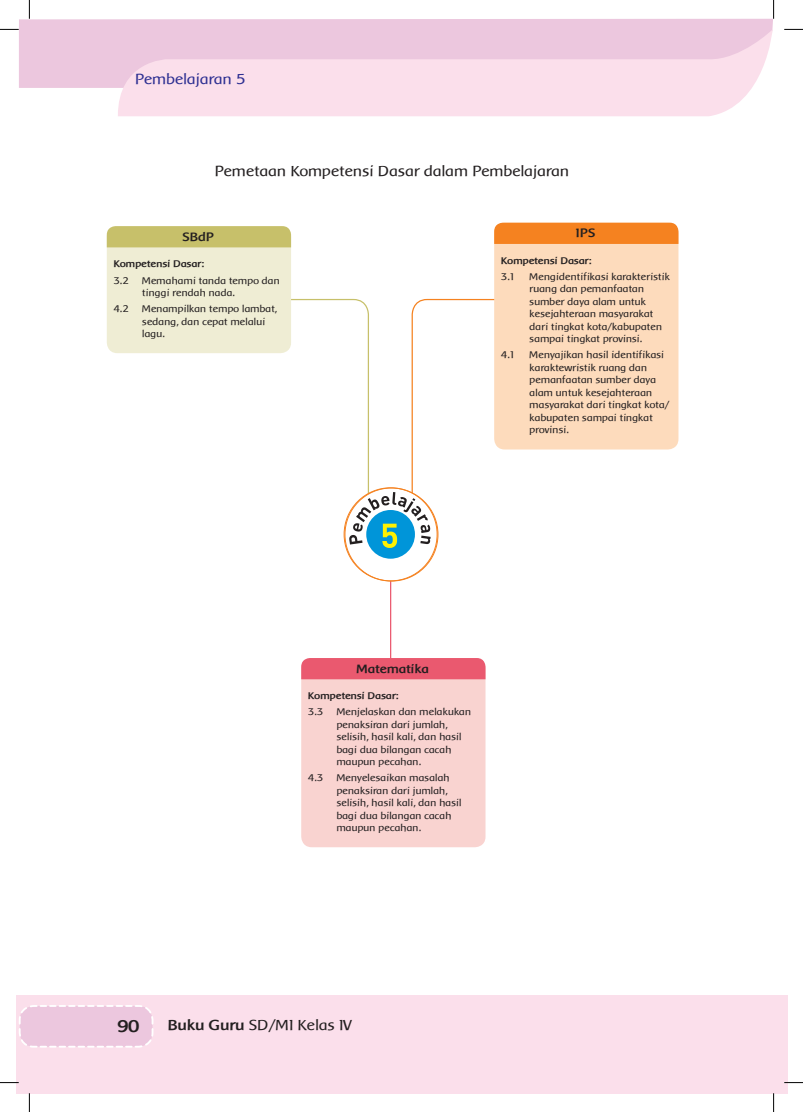
<style>
.page{position:relative;width:803px;height:1112px;background:#fff}
.page>*{position:absolute;margin:0;border:0;box-sizing:border-box;transform-origin:0 0}
.t1{font:700 17.5px "Baar Metanoia";color:#231f20}
.t2{font:15px "Baar Metanoia";color:#231f20}
.t3{font:15px "Baar Metanoia";color:#2e3092}
.t4{font:700 12.5px "Baar Metanoia";color:#231f20}
.t5{font:10px/12.5px "Baar Metanoia";color:#231f20}
.t6{font:700 10px "Baar Metanoia";color:#231f20}
.s1{font-weight:700}
</style>
<div class="page">
<div style="left:16px;top:994px;width:771px;height:99px;background:#fbdfeb"></div>
<div style="left:19px;top:19px;width:754px;height:69px;background:#ecc7de"></div>
<svg style="left:118px;top:29px;width:655px;height:87px;background:#f5d7e7"></svg>
<svg style="left:19px;top:1005px;width:135px;height:43px;background:#eecce1"></svg>
<div style="left:301px;top:658px;width:184px;height:189px;background:#f9d3d0;border-radius:11px"></div>
<div style="left:107px;top:226px;width:184px;height:127px;background:#efedd4;border-radius:11px"></div>
<div style="left:107px;top:226px;width:184px;height:21px;background:#c7c06a"></div>
<div style="left:494px;top:223px;width:184px;height:226px;background:#fddbbc;border-radius:11px"></div>
<div style="left:494px;top:222px;width:184px;height:22px;background:#f58220"></div>
<svg style="left:283px;top:298px;width:236px;height:408px"></svg>
<svg style="left:0;top:29px;width:19px;height:1px"></svg>
<svg style="left:784px;top:29px;width:19px;height:1px"></svg>
<svg style="left:0;top:1082px;width:19px;height:1px"></svg>
<svg style="left:784px;top:1081px;width:19px;height:2px"></svg>
<svg style="left:29px;top:0;width:1px;height:19px"></svg>
<svg style="left:29px;top:1093px;width:1px;height:18px"></svg>
<svg style="left:773px;top:0;width:1px;height:19px"></svg>
<svg style="left:773px;top:1093px;width:1px;height:18px"></svg>
<h2 class="t3" style="left:135px;top:71px;width:112px">Pembelajaran 5</h2>
<h2 class="t2" style="left:215px;top:163px;width:356px">Pemetaan Kompetensi Dasar dalam Pembelajaran</h2>
<p class="t4" style="left:183px;top:230px;width:33px">SBdP</p>
<p class="t6" style="left:114px;top:259px;width:92px">Kompetensi Dasar:</p>
<p class="t5" style="left:114px;top:274px;width:16px">3.2</p>
<p class="t5" style="left:142px;top:274px;width:139px">Memahami tanda tempo dan tinggi rendah nada.</p>
<p class="t5" style="left:114px;top:302px;width:16px">4.2</p>
<p class="t5" style="left:142px;top:302px;width:137px">Menampilkan tempo lambat, sedang, dan cepat melalui lagu.</p>
<p class="t4" style="left:576px;top:226px;width:21px">IPS</p>
<p class="t6" style="left:501px;top:255px;width:92px">Kompetensi Dasar:</p>
<p class="t5" style="left:501px;top:270px;width:14px">3.1</p>
<p class="t5" style="left:530px;top:270px;width:142px">Mengidentifikasi karakteristik ruang dan pemanfaatan sumber daya alam untuk kesejahteraan masyarakat dari tingkat kota/kabupaten sampai tingkat provinsi.</p>
<p class="t5" style="left:501px;top:349px;width:14px">4.1</p>
<p class="t5" style="left:530px;top:349px;width:141px">Menyajikan hasil identifikasi karaktewristik ruang dan pemanfaatan sumber daya alam untuk kesejahteraan masyarakat dari tingkat kota/ kabupaten sampai tingkat provinsi.</p>
<p class="t4" style="left:357px;top:661px;width:74px">Matematika</p>
<p class="t6" style="left:308px;top:690px;width:92px">Kompetensi Dasar:</p>
<p class="t5" style="left:308px;top:705px;width:16px">3.3</p>
<p class="t5" style="left:337px;top:705px;width:136px">Menjelaskan dan melakukan penaksiran dari jumlah, selisih, hasil kali, dan hasil bagi dua bilangan cacah maupun pecahan.</p>
<p class="t5" style="left:308px;top:771px;width:16px">4.3</p>
<p class="t5" style="left:337px;top:771px;width:126px">Menyelesaikan masalah penaksiran dari jumlah, selisih, hasil kali, dan hasil bagi dua bilangan cacah maupun pecahan.</p>
<h1 class="t1" style="left:118px;top:1016px;width:24px">90</h1>
<h2 class="t2" style="left:168px;top:1016px;width:186px"><span class="s1">Buku Guru</span> SD/MI Kelas IV</h2>
</div>
